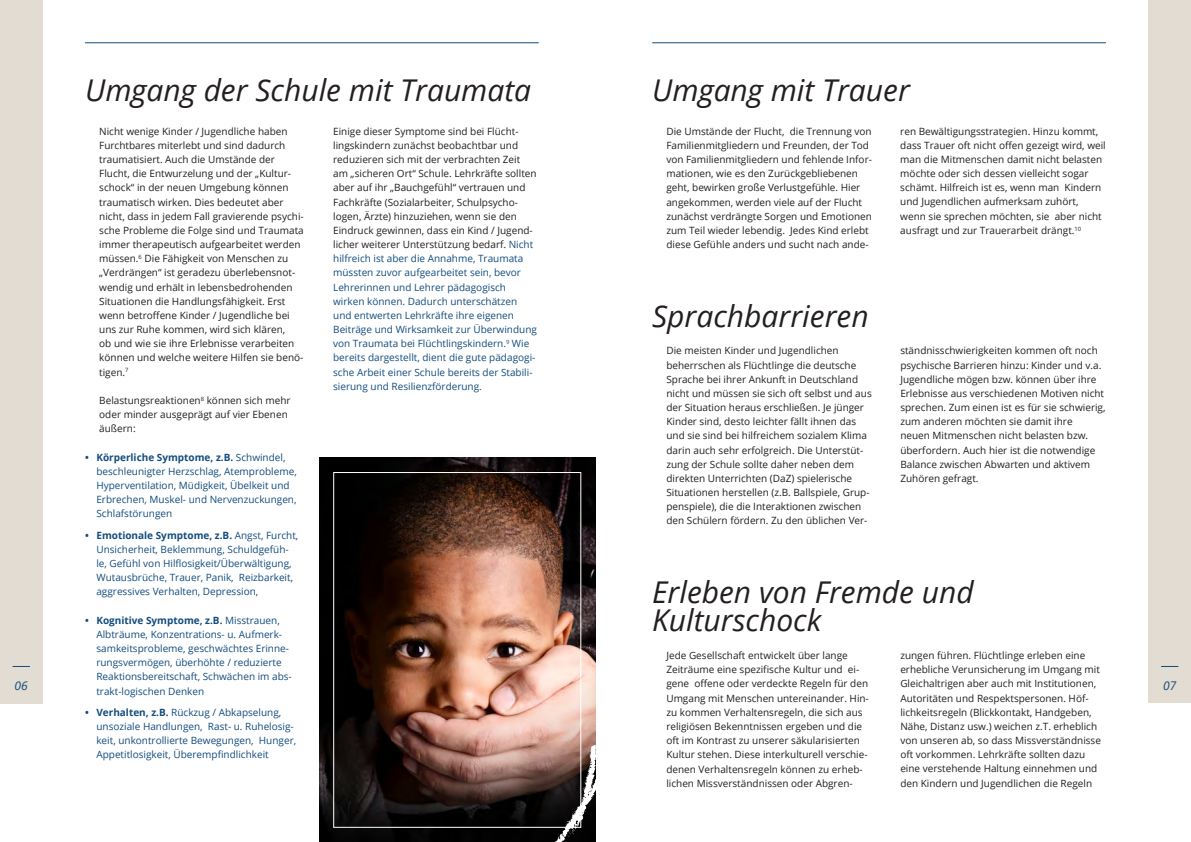
<style>
.page{position:relative;width:1191px;height:842px;background:#fff}
.page>*{position:absolute;margin:0;border:0;box-sizing:border-box;transform-origin:0 0}
.Überschrift_2{font:italic 30px/28px "Open Sans";color:#231f20}
.t1{font:italic 12px "Open Sans";color:#134d7e}
.Fließtext{font:10px/14.2px "Open Sans";color:#231f20}
.Fließtext-2{font:10px/14.2px "Open Sans";color:#134d7e}
.s1{font-weight:700}
.s2{color:#231f20}
</style>
<div class="page">
<div style="left:1148px;top:0;width:43px;height:703px;background:#e3dcd2"></div>
<hr style="left:85px;top:43px;width:454px;height:1px;background:#134d7e">
<hr style="left:652px;top:43px;width:454px;height:1px;background:#134d7e">
<div style="left:0;top:0;width:43px;height:703px;background:#e3dcd2"></div>
<img style="left:319px;top:458px;width:276px;height:384px">
<div style="left:333px;top:472px;width:248px;height:356px;border:1px solid #fff"></div>
<svg style="left:1161px;top:666px;width:17px;height:1px"></svg>
<svg style="left:13px;top:666px;width:17px;height:1px"></svg>
<svg style="left:532px;top:744px;width:64px;height:98px;background:#534542"></svg>
<p class="Überschrift_2" style="left:85px;top:75px;width:447px">Umgang der Schule mit Traumata</p>
<p class="Fließtext" style="left:99px;top:124px;width:206px">Nicht wenige Kinder / Jugendliche haben Furchtbares miterlebt und sind dadurch traumatisiert. Auch die Umstände der Flucht, die Entwurzelung und der „Kultur&shy;schock“ in der neuen Umgebung können traumatisch wirken. Dies bedeutet aber nicht, dass in jedem Fall gravierende psychi&shy;sche Probleme die Folge sind und Traumata immer therapeutisch aufgearbeitet werden müssen.<sup>6</sup> Die Fähigkeit von Menschen zu „Verdrängen“ ist geradezu überlebensnot&shy;wendig und erhält in lebensbedrohenden Situationen die Handlungsfähigkeit. Erst wenn betroffene Kinder / Jugendliche bei uns zur Ruhe kommen, wird sich klären,<br>ob und wie sie ihre Erlebnisse verarbeiten können und welche weitere Hilfen sie benö&shy;tigen.<sup>7</sup></p>
<p class="Fließtext" style="left:99px;top:393px;width:193px">Belastungsreaktionen<sup>8</sup> können sich mehr oder minder ausgeprägt auf vier Ebenen äußern:</p>
<p class="Fließtext-2" style="left:96px;top:450px;width:202px;text-indent:-11px"><span class="s1">• Körperliche Symptome, z.B.</span> Schwindel, beschleunigter Herzschlag, Atemprobleme, Hyperventilation, Müdigkeit, Übelkeit und Erbrechen, Muskel- und Nervenzuckungen, Schlafstörungen</p>
<p class="Fließtext-2" style="left:96px;top:528px;width:203px;text-indent:-11px"><span class="s1">• Emotionale Symptome, z.B.</span> Angst, Furcht, Unsicherheit, Beklemmung, Schuldgefüh&shy;le, Gefühl von Hilflosigkeit/Überwältigung, Wutausbrüche, Trauer, Panik, Reizbarkeit, aggressives Verhalten, Depression,</p>
<p class="Fließtext-2" style="left:96px;top:613px;width:197px;text-indent:-11px"><span class="s1">• Kognitive Symptome, z.B.</span> Misstrauen, Albträume, Konzentrations- u. Aufmerk&shy;samkeitsprobleme, geschwächtes Erinne&shy;rungsvermögen, überhöhte / reduzierte Reaktionsbereitschaft, Schwächen im abs&shy;trakt-logischen Denken</p>
<p class="Fließtext-2" style="left:96px;top:705px;width:201px;text-indent:-11px"><span class="s1">• Verhalten, z.B.</span> Rückzug / Abkapselung, unsoziale Handlungen, Rast- u. Ruhelosig&shy;keit, unkontrollierte Bewegungen, Hunger, Appetitlosigkeit, Überempfindlichkeit</p>
<p class="Überschrift_2" style="left:652px;top:75px;width:259px">Umgang mit Trauer</p>
<p class="Fließtext" style="left:666px;top:124px;width:207px">Die Umstände der Flucht, die Trennung von Familienmitgliedern und Freunden, der Tod von Familienmitgliedern und fehlende Infor&shy;mationen, wie es den Zurückgebliebenen geht, bewirken große Verlustgefühle. Hier angekommen, werden viele auf der Flucht zunächst verdrängte Sorgen und Emotionen zum Teil wieder lebendig. Jedes Kind erlebt diese Gefühle anders und sucht nach ande-</p>
<p class="Fließtext" style="left:900px;top:124px;width:207px">ren Bewältigungsstrategien. Hinzu kommt, dass Trauer oft nicht offen gezeigt wird, weil man die Mitmenschen damit nicht belasten möchte oder sich dessen vielleicht sogar schämt. Hilfreich ist es, wenn man Kindern und Jugendlichen aufmerksam zuhört, wenn sie sprechen möchten, sie aber nicht ausfragt und zur Trauerarbeit drängt.<sup>10</sup></p>
<p class="Fließtext-2" style="left:333px;top:124px;width:205px"><span class="s2">Einige dieser Symptome sind bei Flücht&shy;lingskindern zunächst beobachtbar und reduzieren sich mit der verbrachten Zeit am „sicheren Ort“ Schule. Lehrkräfte sollten aber auf ihr „Bauchgefühl“ vertrauen und Fachkräfte (Sozialarbeiter, Schulpsycho&shy;logen, Ärzte) hinzuziehen, wenn sie den Eindruck gewinnen, dass ein Kind / Jugend&shy;licher weiterer Unterstützung bedarf.</span> Nicht hilfreich ist aber die Annahme, Traumata müssten zuvor aufgearbeitet sein, bevor Lehrerinnen und Lehrer pädagogisch wirken können. Dadurch unterschätzen und entwerten Lehrkräfte ihre eigenen Beiträge und Wirksamkeit zur Überwindung von Traumata bei Flüchtlingskindern.<sup>9</sup> Wie bereits dargestellt, dient die gute pädagogi&shy;sche Arbeit einer Schule bereits der Stabili&shy;sierung und Resilienzförderung.</p>
<p class="Überschrift_2" style="left:652px;top:301px;width:218px">Sprachbarrieren</p>
<p class="Fließtext" style="left:666px;top:343px;width:207px">Die meisten Kinder und Jugendlichen beherrschen als Flüchtlinge die deutsche Sprache bei ihrer Ankunft in Deutschland nicht und müssen sie sich oft selbst und aus der Situation heraus erschließen. Je jünger Kinder sind, desto leichter fällt ihnen das und sie sind bei hilfreichem sozialem Klima darin auch sehr erfolgreich. Die Unterstüt&shy;zung der Schule sollte daher neben dem direkten Unterrichten (DaZ) spielerische Situationen herstellen (z.B. Ballspiele, Grup&shy;penspiele), die die Interaktionen zwischen den Schülern fördern. Zu den üblichen Ver-</p>
<p class="Fließtext" style="left:900px;top:343px;width:207px">ständnisschwierigkeiten kommen oft noch psychische Barrieren hinzu: Kinder und v.a.<br>Jugendliche mögen bzw. können über ihre Erlebnisse aus verschiedenen Motiven nicht sprechen. Zum einen ist es für sie schwierig, zum anderen möchten sie damit ihre<br>neuen Mitmenschen nicht belasten bzw. überfordern. Auch hier ist die notwendige Balance zwischen Abwarten und aktivem Zuhören gefragt.</p>
<p class="Überschrift_2" style="left:652px;top:577px;width:323px">Erleben von Fremde und<br>Kulturschock</p>
<p class="Fließtext" style="left:666px;top:648px;width:204px">Jede Gesellschaft entwickelt über lange Zeiträume eine spezifische Kultur und ei&shy;gene offene oder verdeckte Regeln für den Umgang mit Menschen untereinander. Hin&shy;zu kommen Verhaltensregeln, die sich aus religiösen Bekenntnissen ergeben und die oft im Kontrast zu unserer säkularisierten Kultur stehen. Diese interkulturell verschie&shy;denen Verhaltensregeln können zu erheb&shy;lichen Missverständnissen oder Abgren-</p>
<p class="Fließtext" style="left:900px;top:648px;width:202px">zungen führen. Flüchtlinge erleben eine erhebliche Verunsicherung im Umgang mit Gleichaltrigen aber auch mit Institutionen, Autoritäten und Respektspersonen. Höf&shy;lichkeitsregeln (Blickkontakt, Handgeben, Nähe, Distanz usw.) weichen z.T. erheblich von unseren ab, so dass Missverständnisse oft vorkommen. Lehrkräfte sollten dazu eine verstehende Haltung einnehmen und den Kindern und Jugendlichen die Regeln</p>
<p class="t1" style="left:15px;top:677px;width:15px">06</p>
<p class="t1" style="left:1163px;top:677px;width:15px">07</p>
</div>
